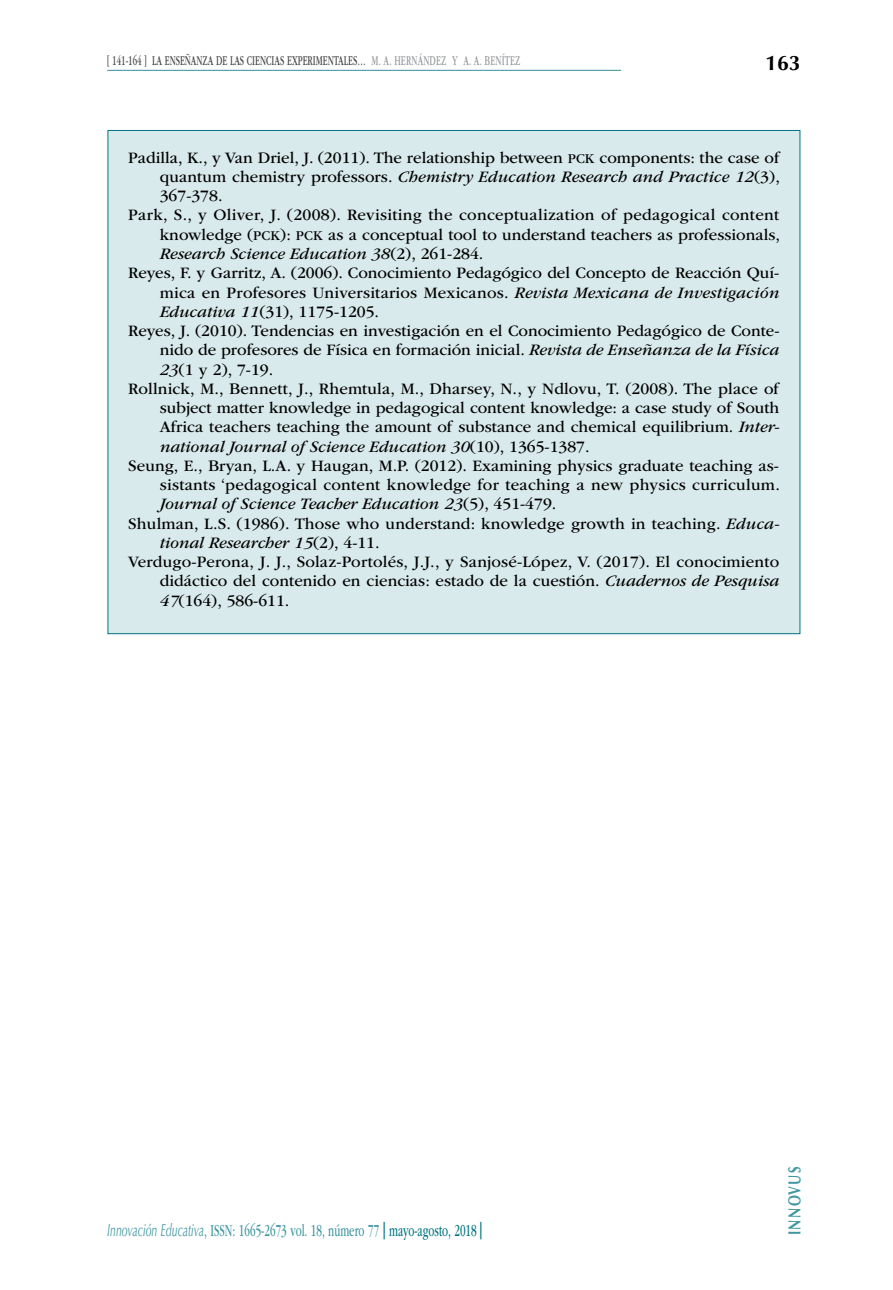
<style>
.page{position:relative;width:893px;height:1290px;background:#fff}
.page>*{position:absolute;margin:0;border:0;box-sizing:border-box;transform-origin:0 0}
.t1{font:700 21px "Optima LT Std";color:#000}
.t2{font:17.5px "ITC Garamond Std";color:#4097a1;scale:.6 1}
.t3{font:700 17.5px "Optima LT Std";letter-spacing:.1em;color:#4097a1;scale:.75 1}
.t4{font:16.62px "ITC Garamond Std";color:#000}
.t5{font:italic 16.62px "ITC Garamond Std";color:#000}
.t6{font:16.62px "ITC Garamond Std";letter-spacing:.02em;color:#000}
.t7{font:14px "ITC Garamond Std";color:#414042;scale:.6 1}
.s1{color:#939598}
.s2{font-size:14px}
.s3{font-style:normal}
.s4{font-style:italic}
.s5{font-family:"Optima LT Std";font-style:italic}
.s6{font-family:"Optima LT Std";font-weight:900;color:#007481}
.s7{color:#007481}
</style>
<div class="page">
<hr style="left:107px;top:70px;width:514px;height:1px;background:#33909a">
<div style="left:107px;top:130px;width:693px;height:504px;background:#d9eaec;border:1px solid #007481"></div>
<p class="t7" style="left:107px;top:53px;width:690px">[ 141-164 ] LA ENSEÑANZA DE LAS CIENCIAS EXPERIMENTALES… <span class="s1">M. A. HERNÁNDEZ Y A. A. BENÍTEZ</span></p>
<p class="t1" style="left:766px;top:50px;width:37px">163</p>
<p class="t4" style="left:128px;top:148px;width:653px">Padilla, K., y Van Driel, J. (2011). The relationship between <span class="s2">PCK</span> components: the case of</p>
<p class="t5" style="left:160px;top:168px;width:622px"><span class="s3">quantum chemistry professors.</span> Chemistry Education Research and Practice 12<span class="s3">(3),</span></p>
<p class="t4" style="left:160px;top:187px;width:64px">367-378.</p>
<p class="t6" style="left:128px;top:206px;width:652px">Park, S., y Oliver, J. (2008). Revisiting the conceptualization of pedagogical content</p>
<p class="t4" style="left:160px;top:225px;width:622px">knowledge (<span class="s2">PCK</span>): <span class="s2">PCK</span> as a conceptual tool to understand teachers as professionals,</p>
<p class="t5" style="left:160px;top:245px;width:325px">Research Science Education 38<span class="s3">(2), 261-284.</span></p>
<p class="t4" style="left:128px;top:264px;width:653px">Reyes, F. y Garritz, A. (2006). Conocimiento Pedagógico del Concepto de Reacción Quí-</p>
<p class="t4" style="left:160px;top:283px;width:621px">mica en Profesores Universitarios Mexicanos. <span class="s4">Revista Mexicana de Investigación</span></p>
<p class="t4" style="left:160px;top:302px;width:221px"><span class="s4">Educativa 11</span>(31), 1175-1205.</p>
<p class="t4" style="left:128px;top:322px;width:653px">Reyes, J. (2010). Tendencias en investigación en el Conocimiento Pedagógico de Conte-</p>
<p class="t4" style="left:160px;top:341px;width:621px">nido de profesores de Física en formación inicial. <span class="s4">Revista de Enseñanza de la Física</span></p>
<p class="t4" style="left:160px;top:360px;width:115px"><span class="s4">23</span>(1 y 2), 7-19.</p>
<p class="t4" style="left:128px;top:379px;width:652px">Rollnick, M., Bennett, J., Rhemtula, M., Dharsey, N., y Ndlovu, T. (2008). The place of</p>
<p class="t4" style="left:160px;top:399px;width:621px">subject matter knowledge in pedagogical content knowledge: a case study of South</p>
<p class="t4" style="left:160px;top:418px;width:621px">Africa teachers teaching the amount of substance and chemical equilibrium. <span class="s4">Inter-</span></p>
<p class="t5" style="left:160px;top:437px;width:431px">national Journal of Science Education 30<span class="s3">(10), 1365-1387.</span></p>
<p class="t4" style="left:128px;top:456px;width:652px">Seung, E., Bryan, L.A. y Haugan, M.P. (2012). Examining physics graduate teaching as-</p>
<p class="t4" style="left:160px;top:476px;width:622px">sistants ‘pedagogical content knowledge for teaching a new physics curriculum.</p>
<p class="t5" style="left:160px;top:495px;width:398px">Journal of Science Teacher Education 23<span class="s3">(5), 451-479.</span></p>
<p class="t4" style="left:128px;top:514px;width:653px">Shulman, L.S. (1986). Those who understand: knowledge growth in teaching. <span class="s4">Educa-</span></p>
<p class="t5" style="left:160px;top:533px;width:221px">tional Researcher 15<span class="s3">(2), 4-11.</span></p>
<p class="t4" style="left:128px;top:553px;width:652px">Verdugo-Perona, J. J., Solaz-Portolés, J.J., y Sanjosé-López, V. (2017). El conocimiento</p>
<p class="t4" style="left:160px;top:572px;width:621px">didáctico del contenido en ciencias: estado de la cuestión. <span class="s4">Cuadernos de Pesquisa</span></p>
<p class="t4" style="left:160px;top:591px;width:131px"><span class="s4">47</span>(164), 586-611.</p>
<p class="t2" style="left:107px;top:1221px;width:626px"><span class="s5">Innovación Educativa</span>, ISSN: 1665-2673 vol. 18, número 77 <span class="s6">|</span> <span class="s7">mayo-agosto, 2018</span> <span class="s6">|</span></p>
<p class="t3" style="left:784px;top:1235px;width:93px;rotate:-90deg">INNOVUS</p>
</div>
